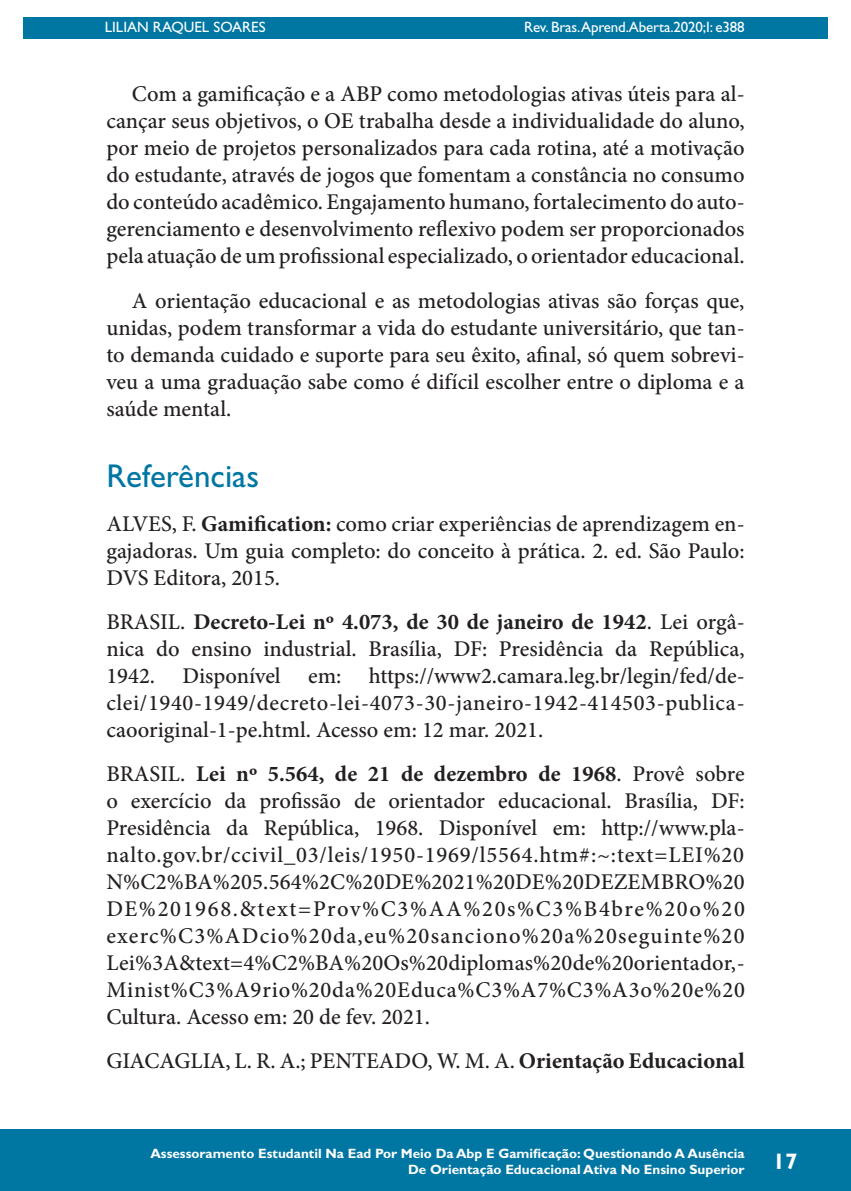
<style>
.page{position:relative;width:851px;height:1191px;background:#fff}
.page>*{position:absolute;margin:0;border:0;box-sizing:border-box;transform-origin:0 0}
.Titulo{font:33px "Gill Sans Std";color:#0076a3}
.Referências{font:500 22.5px/27px "Minion Pro";color:#231f20;text-align:justify}
.Texto_corrido{font:500 22.5px/27px "Minion Pro";color:#231f20;text-align:justify}
.t1{font:700 22.5px "Gill Sans Std";color:#fff}
.t2{font:15px "Gill Sans Std";letter-spacing:-.01em;color:#fff}
.t3{font:700 13.5px/16.2px "Gill Sans Std";color:#fff;text-align:right}
.s1{font-weight:700}
</style>
<div class="page">
<hr style="left:104px;top:0;width:1px;height:467px;background:#0076a3">
<div style="left:23px;top:17px;width:804px;height:21px;background:#0076a3"></div>
<div style="left:0;top:1129px;width:850px;height:62px;background:#0076a3"></div>
<p class="t2" style="left:105px;top:18px;width:162px">LILIAN RAQUEL SOARES</p>
<p class="t2" style="left:524px;top:18px;width:222px">Rev. Bras.Aprend.Aberta.2020;I: e388</p>
<p class="Texto_corrido" style="left:106px;top:81px;width:639px;text-indent:26px">Com a gamificação e a ABP como metodologias ativas úteis para al&shy;cançar seus objetivos, o OE trabalha desde a individualidade do aluno, por meio de projetos personalizados para cada rotina, até a motivação do estudante, através de jogos que fomentam a constância no consumo do conteúdo acadêmico. Engajamento humano, fortalecimento do auto&shy;gerenciamento e desenvolvimento reflexivo podem ser proporcionados pela atuação de um profissional especializado, o orientador educacional.</p>
<p class="Texto_corrido" style="left:106px;top:287px;width:639px;text-indent:26px">A orientação educacional e as metodologias ativas são forças que, unidas, podem transformar a vida do estudante universitário, que tan&shy;to demanda cuidado e suporte para seu êxito, afinal, só quem sobrevi&shy;veu a uma graduação sabe como é difícil escolher entre o diploma e a saúde mental.</p>
<p class="Titulo" style="left:106px;top:457px;width:154px">Referências</p>
<p class="Referências" style="left:106px;top:510px;width:639px">ALVES, F. <span class="s1">Gamification:</span> como criar experiências de aprendizagem en&shy;gajadoras. Um guia completo: do conceito à prática. 2. ed. São Paulo:<br>DVS Editora, 2015.</p>
<p class="Referências" style="left:106px;top:608px;width:639px">BRASIL. <span class="s1">Decreto-Lei nº 4.073, de 30 de janeiro de 1942</span>. Lei orgâ&shy;nica do ensino industrial. Brasília, DF: Presidência da República, 1942. Disponível em: https://www2.camara.leg.br/legin/fed/de&shy;clei/1940-1949/decreto-lei-4073-30-janeiro-1942-414503-publica&shy;caooriginal-1-pe.html. Acesso em: 12 mar. 2021.</p>
<p class="Referências" style="left:106px;top:760px;width:640px">BRASIL. <span class="s1">Lei nº 5.564, de 21 de dezembro de 1968</span>. Provê sobre o exercício da profissão de orientador educacional. Brasília, DF:<br>Presidência da República, 1968. Disponível em: http://www.pla&shy;nalto.gov.br/ccivil_03/leis/1950-1969/l5564.htm#:~:text=LEI%20<br>N%C2%BA%205.564%2C%20DE%2021%20DE%20DEZEMBRO%20<br>DE%201968.&amp;text=Prov%C3%AA%20s%C3%B4bre%20o%20 exerc%C3%ADcio%20da,eu%20sanciono%20a%20seguinte%20<br>Lei%3A&amp;text=4%C2%BA%20Os%20diplomas%20de%20orientador,- Minist%C3%A9rio%20da%20Educa%C3%A7%C3%A3o%20e%20<br>Cultura. Acesso em: 20 de fev. 2021.</p>
<p class="Referências" style="left:106px;top:1047px;width:639px">GIACAGLIA, L. R. A.; PENTEADO, W. M. A. <span class="s1">Orientação Educacional</span></p>
<p class="t3" style="left:150px;top:1145px;width:595px">Assessoramento Estudantil Na Ead Por Meio Da Abp E Gamificação: Questionando A Ausência<br>De Orientação Educacional Ativa No Ensino Superior</p>
<p class="t1" style="left:772px;top:1148px;width:26px">17</p>
</div>
